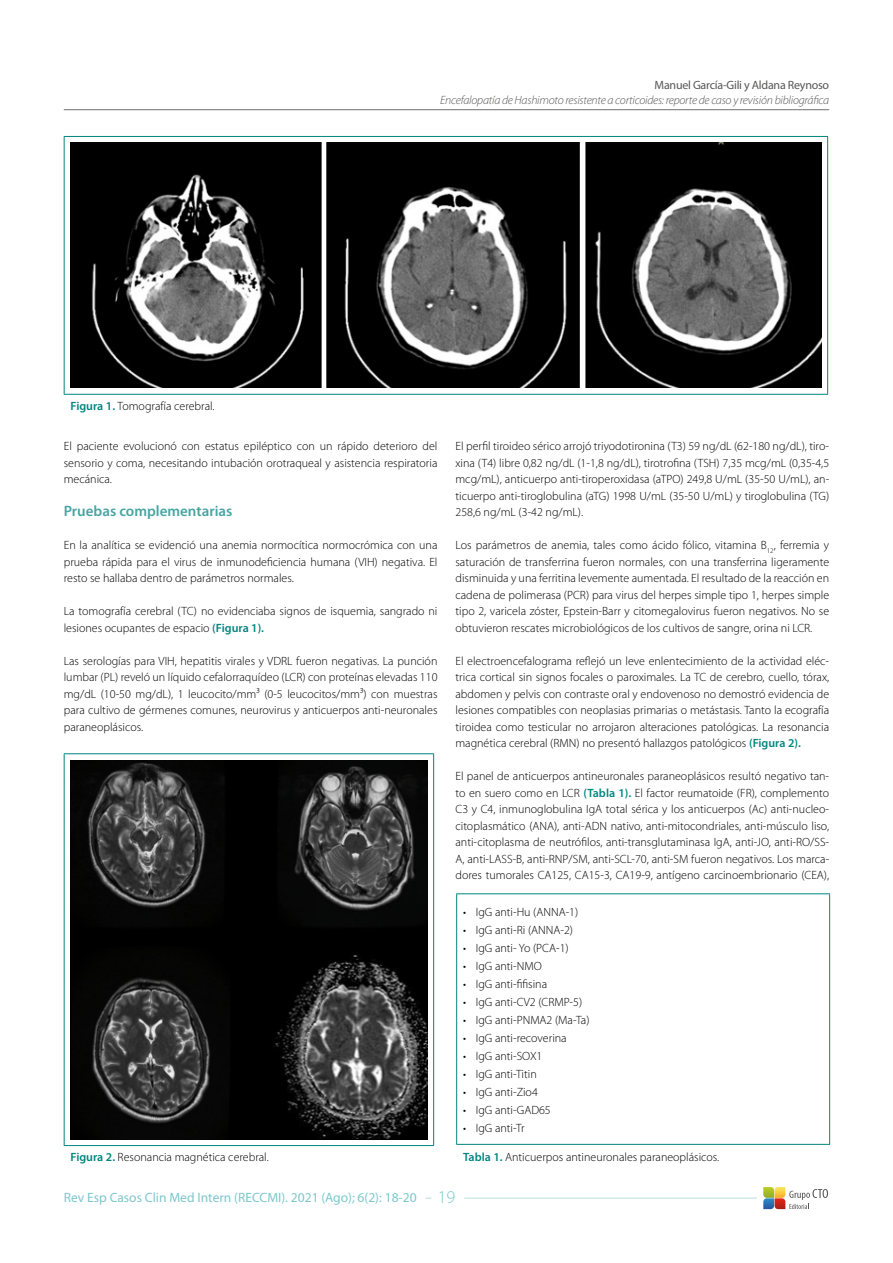
<style>
.page{position:relative;width:893px;height:1263px;background:#fff}
.page>*{position:absolute;margin:0;border:0;box-sizing:border-box;transform-origin:0 0}
.t1{font:600 15px "Myriad Pro";color:#47a5a3}
.t2{font:13.5px "Myriad Pro";color:#7bc8cd}
.t3{font:300 12px/16.5px "Myriad Pro";color:#000;text-align:justify}
.t4{font:italic 300 12px "Myriad Pro";letter-spacing:-.02em;color:#575756}
.t5{font:12px "Myriad Pro";letter-spacing:-.02em;color:#575756}
.s1{font-weight:600;color:#00857f}
.s2{font-weight:300;font-size:18px}
</style>
<div class="page">
<hr style="left:64px;top:109px;width:765px;height:1px;background:#706f6f">
<svg style="left:763px;top:1187px;width:65px;height:22px"></svg>
<hr style="left:464px;top:1198px;width:293px;height:1px;background:#b8dfe2">
<hr style="left:64px;top:136px;width:764px;height:1px;background:#00857f">
<hr style="left:64px;top:137px;width:1px;height:257px;background:#00857f">
<hr style="left:827px;top:137px;width:1px;height:257px;background:#00857f">
<hr style="left:64px;top:394px;width:764px;height:1px;background:#00857f">
<img style="left:71px;top:143px;width:750px;height:245px">
<hr style="left:64px;top:753px;width:370px;height:1px;background:#00857f">
<hr style="left:64px;top:754px;width:1px;height:391px;background:#00857f">
<hr style="left:433px;top:754px;width:1px;height:391px;background:#00857f">
<hr style="left:64px;top:1145px;width:370px;height:1px;background:#00857f">
<img style="left:71px;top:760px;width:356px;height:379px">
<svg style="left:457px;top:894px;width:372px;height:250px"></svg>
<hr style="left:456px;top:1144px;width:374px;height:1px;background:#00857f">
<hr style="left:456px;top:893px;width:374px;height:1px;background:#00857f">
<hr style="left:456px;top:894px;width:1px;height:250px;background:#00857f">
<hr style="left:829px;top:894px;width:1px;height:250px;background:#00857f">
<p class="t3" style="left:71px;top:398px;width:146px"><span class="s1">Figura 1.</span> Tomografía cerebral.</p>
<p class="t5" style="left:655px;top:78px;width:176px">Manuel García-Gili y Aldana Reynoso</p>
<p class="t4" style="left:440px;top:93px;width:390px">Encefalopatía de Hashimoto resistente a corticoides: reporte de caso y revisión bibliográfica</p>
<p class="t3" style="left:64px;top:438px;width:375px">El paciente evolucionó con estatus epiléptico con un rápido deterioro del sensorio y coma, necesitando intubación orotraqueal y asistencia respiratoria mecánica.</p>
<p class="t1" style="left:64px;top:501px;width:170px">Pruebas complementarias</p>
<p class="t3" style="left:64px;top:537px;width:375px">En la analítica se evidenció una anemia normocítica normocrómica con una prueba rápida para el virus de inmunodeficiencia humana (VIH) negativa. El resto se hallaba dentro de parámetros normales.</p>
<p class="t3" style="left:64px;top:603px;width:375px">La tomografía cerebral (TC) no evidenciaba signos de isquemia, sangrado ni lesiones ocupantes de espacio <span class="s1">(Figura 1).</span></p>
<p class="t3" style="left:64px;top:652px;width:375px">Las serologías para VIH, hepatitis virales y VDRL fueron negativas. La punción lumbar (PL) reveló un líquido cefalorraquídeo (LCR) con proteínas elevadas 110 mg/dL (10-50 mg/dL), 1 leucocito/mm³ (0-5 leucocitos/mm³) con muestras para cultivo de gérmenes comunes, neurovirus y anticuerpos anti-neuronales paraneoplásicos.</p>
<p class="t3" style="left:71px;top:1149px;width:200px"><span class="s1">Figura 2.</span> Resonancia magnética cerebral.</p>
<p class="t3" style="left:455px;top:438px;width:375px">El perfil tiroideo sérico arrojó triyodotironina (T3) 59 ng/dL (62-180 ng/dL), tiro&shy;xina (T4) libre 0,82 ng/dL (1-1,8 ng/dL), tirotrofina (TSH) 7,35 mcg/mL (0,35-4,5 mcg/mL), anticuerpo anti-tiroperoxidasa (aTPO) 249,8 U/mL (35-50 U/mL), an&shy;ticuerpo anti-tiroglobulina (aTG) 1998 U/mL (35-50 U/mL) y tiroglobulina (TG)<br>258,6 ng/mL (3-42 ng/mL).</p>
<p class="t3" style="left:455px;top:537px;width:375px">Los parámetros de anemia, tales como ácido fólico, vitamina B<sub>12</sub>, ferremia y saturación de transferrina fueron normales, con una transferrina ligeramente disminuida y una ferritina levemente aumentada. El resultado de la reacción en cadena de polimerasa (PCR) para virus del herpes simple tipo 1, herpes simple tipo 2, varicela zóster, Epstein-Barr y citomegalovirus fueron negativos. No se obtuvieron rescates microbiológicos de los cultivos de sangre, orina ni LCR.</p>
<p class="t3" style="left:455px;top:652px;width:375px">El electroencefalograma reflejó un leve enlentecimiento de la actividad eléc&shy;trica cortical sin signos focales o paroximales. La TC de cerebro, cuello, tórax, abdomen y pelvis con contraste oral y endovenoso no demostró evidencia de lesiones compatibles con neoplasias primarias o metástasis. Tanto la ecografía tiroidea como testicular no arrojaron alteraciones patológicas. La resonancia magnética cerebral (RMN) no presentó hallazgos patológicos <span class="s1">(Figura 2).</span></p>
<p class="t3" style="left:455px;top:768px;width:375px">El panel de anticuerpos antineuronales paraneoplásicos resultó negativo tan&shy;to en suero como en LCR <span class="s1">(Tabla 1).</span> El factor reumatoide (FR), complemento C3 y C4, inmunoglobulina IgA total sérica y los anticuerpos (Ac) anti-nucleo&shy;citoplasmático (ANA), anti-ADN nativo, anti-mitocondriales, anti-músculo liso, anti-citoplasma de neutrófilos, anti-transglutaminasa IgA, anti-JO, anti-RO/SS-A, anti-LASS-B, anti-RNP/SM, anti-SCL-70, anti-SM fueron negativos. Los marca&shy;dores tumorales CA125, CA15-3, CA19-9, antígeno carcinoembrionario (CEA),</p>
<p class="t3" style="left:463px;top:903px;width:117px">• IgG anti-Hu (ANNA-1)</p>
<p class="t3" style="left:463px;top:921px;width:112px">• IgG anti-Ri (ANNA-2)</p>
<p class="t3" style="left:463px;top:939px;width:107px">• IgG anti- Yo (PCA-1)</p>
<p class="t3" style="left:463px;top:957px;width:80px">• IgG anti-NMO</p>
<p class="t3" style="left:463px;top:975px;width:86px">• IgG anti-fifisina</p>
<p class="t3" style="left:463px;top:993px;width:121px">• IgG anti-CV2 (CRMP-5)</p>
<p class="t3" style="left:463px;top:1011px;width:128px">• IgG anti-PNMA2 (Ma-Ta)</p>
<p class="t3" style="left:463px;top:1029px;width:105px">• IgG anti-recoverina</p>
<p class="t3" style="left:463px;top:1047px;width:81px">• IgG anti-SOX1</p>
<p class="t3" style="left:463px;top:1065px;width:75px">• IgG anti-Titin</p>
<p class="t3" style="left:463px;top:1083px;width:76px">• IgG anti-Zio4</p>
<p class="t3" style="left:463px;top:1101px;width:89px">• IgG anti-GAD65</p>
<p class="t3" style="left:463px;top:1119px;width:63px">• IgG anti-Tr</p>
<p class="t3" style="left:463px;top:1149px;width:258px"><span class="s1">Tabla 1.</span> Anticuerpos antineuronales paraneoplásicos.</p>
<p class="t2" style="left:64px;top:1189px;width:393px">Rev Esp Casos Clin Med Intern (RECCMI). 2021 (Ago); 6(2): 18-20 <span class="s2">19</span></p>
</div>
